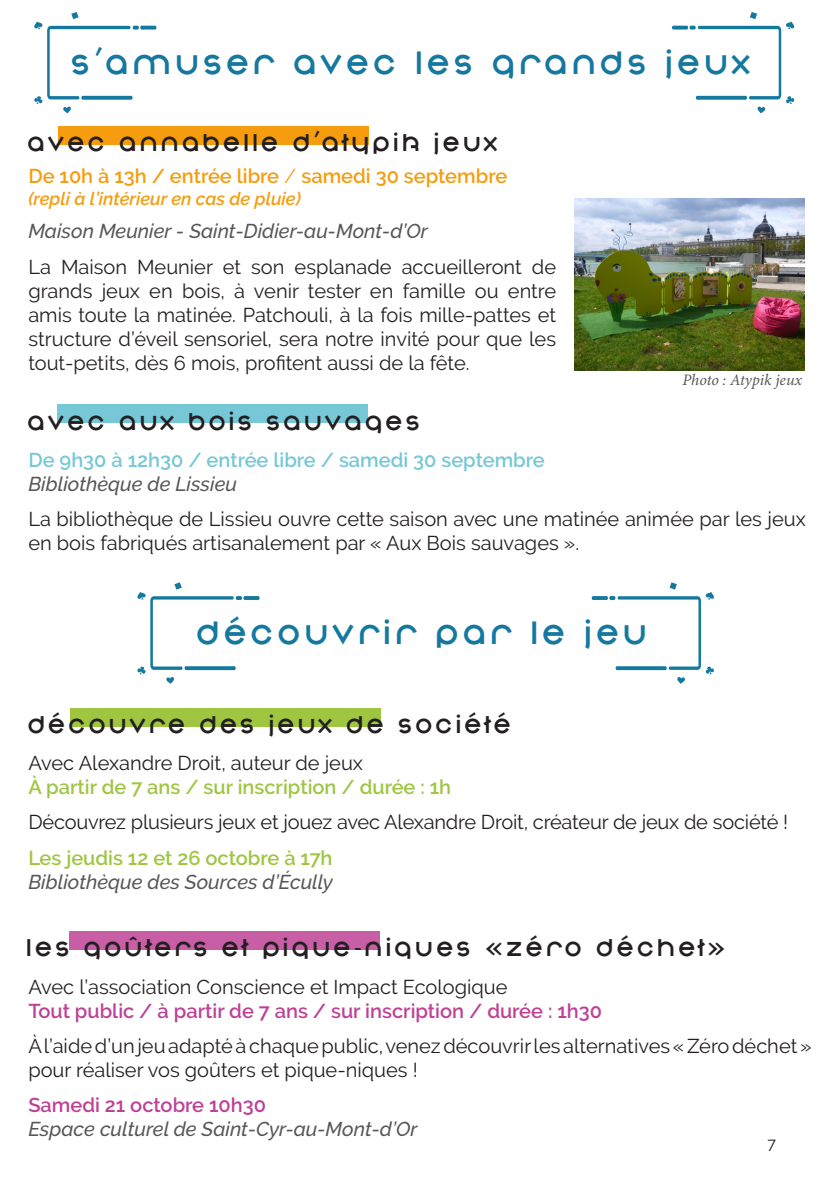
<style>
.page{position:relative;width:840px;height:1191px;background:#fff}
.page>*{position:absolute;margin:0;border:0;box-sizing:border-box;transform-origin:0 0}
.t1{font:700 32px "Nonchalance";color:#15789f}
.t2{font:700 24px "Nonchalance";color:#231f20}
.t3{font:20px/24px "Raleway";color:#231f20}
.t4{font:italic 500 20px "Raleway";color:#575757}
.t5{font:600 20px "Raleway";color:#be4196}
.t6{font:600 20px "Raleway";color:#9fc641}
.t7{font:600 20px "Raleway";color:#76c8d7}
.t8{font:600 20px "Raleway";color:#f59d0f}
.t9{font:italic 600 18px "Raleway";color:#f59d0f}
.t10{font:italic 16px "Minion Pro";letter-spacing:-.005em;color:#575757}
.t11{font:16px "Raleway";color:#231f20}
.s1{font-weight:400}
</style>
<div class="page">
<div style="left:57px;top:405px;width:310px;height:18px;background:#76c8d7"></div>
<div style="left:71px;top:708px;width:309px;height:18px;background:#9fc641"></div>
<div style="left:69px;top:931px;width:310px;height:18px;background:#c75ea6"></div>
<div style="left:58px;top:126px;width:310px;height:18px;background:#f59d0f"></div>
<img style="left:574px;top:199px;width:229px;height:172px">
<svg style="left:410px;top:145px;width:6px;height:3px"></svg>
<svg style="left:591px;top:596px;width:16px;height:4px"></svg>
<svg style="left:609px;top:582px;width:104px;height:102px"></svg>
<svg style="left:243px;top:596px;width:16px;height:4px"></svg>
<svg style="left:137px;top:582px;width:105px;height:102px"></svg>
<svg style="left:671px;top:26px;width:16px;height:4px"></svg>
<svg style="left:689px;top:12px;width:104px;height:101px"></svg>
<svg style="left:140px;top:26px;width:16px;height:4px"></svg>
<svg style="left:34px;top:12px;width:105px;height:101px"></svg>
<p class="t1" style="left:73px;top:45px;width:683px">S’AMUSER AVEC LES GRANDS JEUX</p>
<p class="t2" style="left:29px;top:129px;width:474px">AVEC ANNABELLE D’ATYPIK JEUX</p>
<p class="t8" style="left:28px;top:165px;width:480px">De 10h à 13h / entrée libre <span class="s1">/</span> samedi 30 septembre</p>
<p class="t9" style="left:28px;top:188px;width:274px">(repli à l’intérieur en cas de pluie)</p>
<p class="t4" style="left:28px;top:220px;width:401px">Maison Meunier - Saint-Didier-au-Mont-d’Or</p>
<p class="t3" style="left:28px;top:254px;width:529px;text-align:justify">La Maison Meunier et son esplanade accueilleront de grands jeux en bois, à venir tester en famille ou entre amis toute la matinée. Patchouli, à la fois mille-pattes et structure d’éveil sensoriel, sera notre invité pour que les tout-petits, dès 6 mois, profitent aussi de la fête.</p>
<p class="t10" style="left:682px;top:369px;width:121px">Photo : Atypik jeux</p>
<p class="t2" style="left:29px;top:408px;width:396px">AVEC AUX BOIS SAUVAGES</p>
<p class="t7" style="left:28px;top:448px;width:517px">De 9h30 à 12h30 / entrée libre / samedi 30 septembre</p>
<p class="t4" style="left:28px;top:472px;width:210px">Bibliothèque de Lissieu</p>
<p class="t3" style="left:28px;top:507px;width:778px">La bibliothèque de Lissieu ouvre cette saison avec une matinée animée par les jeux en bois fabriqués artisanalement par « Aux Bois sauvages ».</p>
<p class="t1" style="left:198px;top:615px;width:456px">DÉCOUVRIR PAR LE JEU</p>
<p class="t2" style="left:29px;top:711px;width:487px">DÉCOUVRE DES JEUX DE SOCIÉTÉ</p>
<p class="t3" style="left:28px;top:750px;width:336px">Avec Alexandre Droit, auteur de jeux</p>
<p class="t6" style="left:28px;top:775px;width:424px">À partir de 7 ans / sur inscription / durée : 1h</p>
<p class="t3" style="left:28px;top:810px;width:760px">Découvrez plusieurs jeux et jouez avec Alexandre Droit, créateur de jeux de société !</p>
<p class="t6" style="left:28px;top:846px;width:305px">Les jeudis 12 et 26 octobre à 17h</p>
<p class="t4" style="left:28px;top:870px;width:306px">Bibliothèque des Sources d’Écully</p>
<p class="t2" style="left:28px;top:934px;width:700px">LES GOÛTERS ET PIQUE-NIQUES «ZÉRO DÉCHET»</p>
<p class="t3" style="left:28px;top:974px;width:480px">Avec l’association Conscience et Impact Ecologique</p>
<p class="t5" style="left:28px;top:999px;width:575px">Tout public / à partir de 7 ans / sur inscription / durée : 1h30</p>
<p class="t3" style="left:28px;top:1033px;width:784px">À l’aide d’un jeu adapté à chaque public, venez découvrir les alternatives « Zéro déchet » pour réaliser vos goûters et pique-niques !</p>
<p class="t5" style="left:28px;top:1093px;width:239px">Samedi 21 octobre 10h30</p>
<p class="t4" style="left:28px;top:1117px;width:390px">Espace culturel de Saint-Cyr-au-Mont-d’Or</p>
<p class="t11" style="left:767px;top:1134px;width:10px">7</p>
</div>
